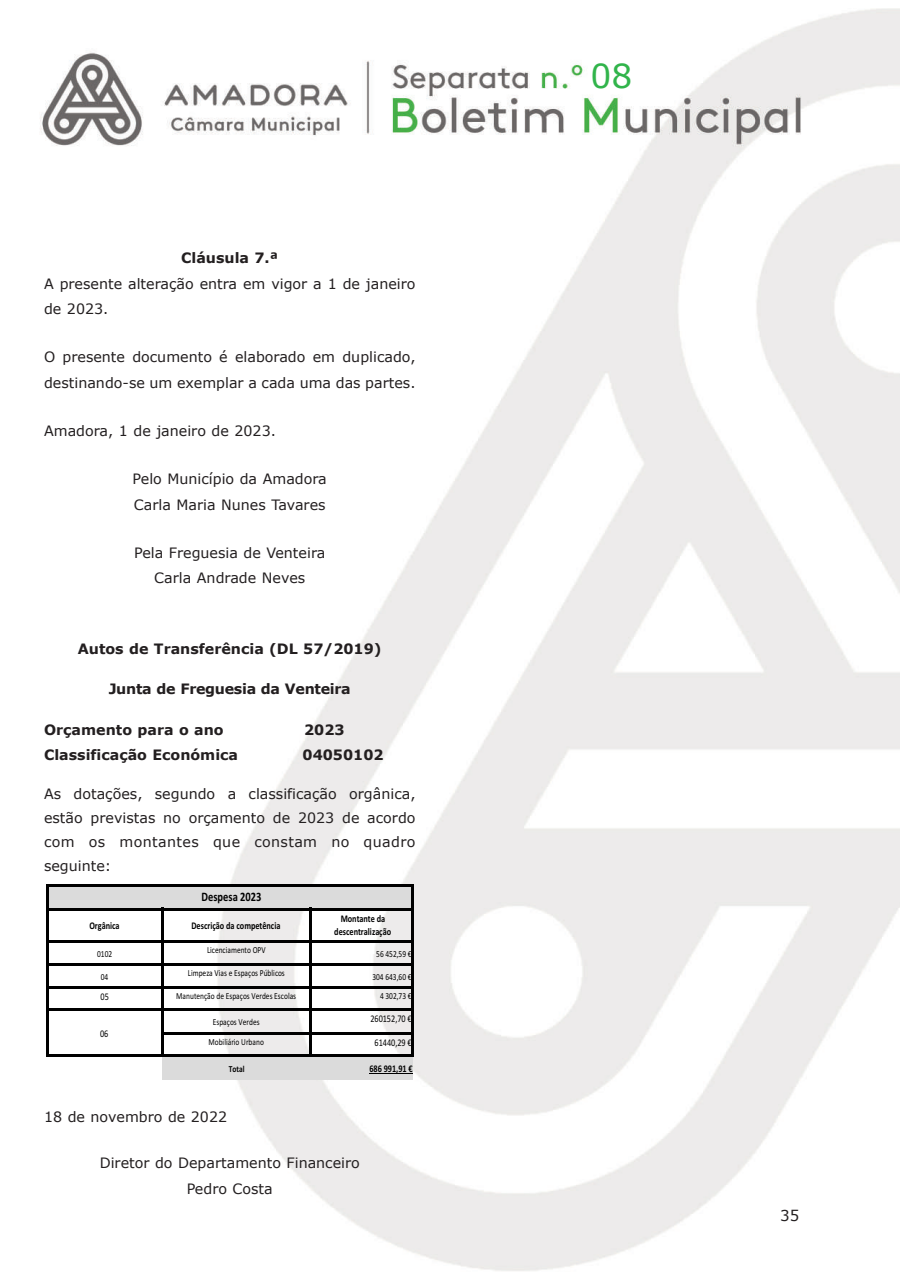
<style>
.page{position:relative;width:902px;height:1272px;background:#fff}
.page>*{position:absolute;margin:0;border:0;box-sizing:border-box;transform-origin:0 0}
.t1{font:33px "Verdana";color:#31b44b}
.t2{font:15px "Verdana";color:#231f20}
.t3{font:14.25px/25.5px "Verdana";color:#231f20}
.t4{font:700 14.25px "Verdana";color:#231f20}
.t5{font:700 14.25px "Verdana";letter-spacing:-.02em;color:#231f20}
.t6{font:700 13.05px "Calibri";letter-spacing:-.005em;color:#000;scale:.8 1}
.t7{font:700 10.2px/13.4px "Calibri";letter-spacing:-.005em;color:#000;text-align:center;scale:.8 1}
.t8{font:10.2px "Calibri";letter-spacing:.005em;color:#000;scale:.8 1}
.t9{font:9.3px "Calibri";color:#000;scale:.8 1}
.t10{font:700 9.3px "Calibri";color:#000;scale:.8 1}
</style>
<div class="page">
<img style="left:40px;top:9px;width:859px;height:1262px">
<div style="left:49px;top:887px;width:362px;height:20px;background:#dbdbdb"></div>
<hr style="left:47px;top:884px;width:364px;height:3px;background:#000">
<svg style="left:47px;top:887px;width:2px;height:24px"></svg>
<hr style="left:49px;top:907px;width:112px;height:3px;background:#000">
<hr style="left:163px;top:907px;width:146px;height:3px;background:#000">
<hr style="left:311px;top:907px;width:100px;height:3px;background:#000">
<svg style="left:411px;top:884px;width:2px;height:27px"></svg>
<hr style="left:47px;top:911px;width:2px;height:29px;background:#000">
<hr style="left:161px;top:911px;width:2px;height:29px;background:#000">
<hr style="left:309px;top:911px;width:2px;height:29px;background:#000">
<hr style="left:411px;top:911px;width:2px;height:29px;background:#000">
<hr style="left:49px;top:940px;width:112px;height:2px;background:#000">
<hr style="left:163px;top:940px;width:146px;height:2px;background:#000">
<hr style="left:311px;top:940px;width:100px;height:2px;background:#000">
<hr style="left:49px;top:963px;width:112px;height:3px;background:#000">
<hr style="left:163px;top:963px;width:146px;height:3px;background:#000">
<hr style="left:311px;top:963px;width:100px;height:3px;background:#000">
<hr style="left:49px;top:985px;width:112px;height:3px;background:#000">
<hr style="left:163px;top:985px;width:146px;height:3px;background:#000">
<hr style="left:311px;top:985px;width:100px;height:3px;background:#000">
<hr style="left:49px;top:1008px;width:112px;height:3px;background:#000">
<hr style="left:163px;top:1008px;width:146px;height:3px;background:#000">
<hr style="left:311px;top:1008px;width:100px;height:3px;background:#000">
<hr style="left:163px;top:1031px;width:146px;height:3px;background:#000">
<hr style="left:311px;top:1031px;width:100px;height:3px;background:#000">
<div style="left:162px;top:1057px;width:148px;height:22px;background:#dbdbdb"></div>
<div style="left:310px;top:1057px;width:102px;height:22px;background:#dbdbdb"></div>
<hr style="left:369px;top:1073px;width:43px;height:1px;background:#000">
<svg style="left:47px;top:940px;width:2px;height:114px"></svg>
<hr style="left:47px;top:1054px;width:114px;height:3px;background:#000">
<svg style="left:161px;top:940px;width:5px;height:118px"></svg>
<hr style="left:163px;top:1054px;width:146px;height:3px;background:#000">
<svg style="left:309px;top:940px;width:5px;height:117px"></svg>
<hr style="left:311px;top:1054px;width:100px;height:3px;background:#000">
<svg style="left:411px;top:940px;width:2px;height:118px"></svg>
<p class="t4" style="left:181px;top:249px;width:99px">Cláusula 7.ª</p>
<p class="t3" style="left:44px;top:270px;width:373px">A presente alteração entra em vigor a 1 de janeiro de 2023.</p>
<p class="t3" style="left:44px;top:344px;width:373px">O presente documento é elaborado em duplicado, destinando-se um exemplar a cada uma das partes.</p>
<p class="t3" style="left:44px;top:417px;width:233px">Amadora, 1 de janeiro de 2023.</p>
<p class="t3" style="left:133px;top:465px;width:196px">Pelo Município da Amadora<br>Carla Maria Nunes Tavares</p>
<p class="t3" style="left:134px;top:539px;width:193px;text-align:center">Pela Freguesia de Venteira<br>Carla Andrade Neves</p>
<p class="t4" style="left:78px;top:639px;width:305px">Autos de Transferência (DL 57/2019)</p>
<p class="t5" style="left:109px;top:679px;width:243px">Junta de Freguesia da Venteira</p>
<p class="t4" style="left:44px;top:720px;width:181px">Orçamento para o ano</p>
<p class="t4" style="left:304px;top:720px;width:42px">2023</p>
<p class="t4" style="left:44px;top:745px;width:196px">Classificação Económica</p>
<p class="t4" style="left:302px;top:745px;width:83px">04050102</p>
<p class="t3" style="left:44px;top:781px;width:373px;line-height:24px;text-align:justify">As dotações, segundo a classificação orgânica, estão previstas no orçamento de 2023 de acordo com os montantes que constam no quadro seguinte:</p>
<p class="t6" style="left:201px;top:892px;width:76px">Despesa 2023</p>
<p class="t7" style="left:89px;top:919px;width:39px">Orgânica</p>
<p class="t7" style="left:191px;top:919px;width:113px">Descrição da competência</p>
<p class="t7" style="left:334px;top:912px;width:73px">Montante da descentralização</p>
<p class="t9" style="left:97px;top:950px;width:20px">0102</p>
<p class="t9" style="left:207px;top:947px;width:75px">Licenciamento OPV</p>
<p class="t9" style="left:376px;top:949px;width:46px">56 452,59 €</p>
<p class="t9" style="left:101px;top:973px;width:11px">04</p>
<p class="t9" style="left:188px;top:970px;width:123px">Limpeza Vias e Espaços Públicos</p>
<p class="t9" style="left:372px;top:972px;width:51px">304 643,60 €</p>
<p class="t8" style="left:100px;top:993px;width:12px">05</p>
<p class="t9" style="left:176px;top:992px;width:151px">Manutenção de Espaços Verdes Escolas</p>
<p class="t9" style="left:380px;top:992px;width:41px">4 302,73 €</p>
<p class="t8" style="left:100px;top:1029px;width:12px">06</p>
<p class="t9" style="left:213px;top:1018px;width:60px">Espaços Verdes</p>
<p class="t8" style="left:370px;top:1014px;width:53px">260152,70 €</p>
<p class="t9" style="left:208px;top:1038px;width:71px">Mobiliário Urbano</p>
<p class="t8" style="left:374px;top:1038px;width:48px">61440,29 €</p>
<p class="t10" style="left:229px;top:1065px;width:21px">Total</p>
<p class="t7" style="left:369px;top:1062px;width:56px">686 991,91 €</p>
<p class="t3" style="left:44px;top:1103px;width:185px">18 de novembro de 2022</p>
<p class="t3" style="left:100px;top:1149px;width:261px;text-align:center">Diretor do Departamento Financeiro<br>Pedro Costa</p>
<h1 class="t1" style="left:590px;top:55px;width:43px">08</h1>
<p class="t2" style="left:780px;top:1205px;width:21px">35</p>
</div>
